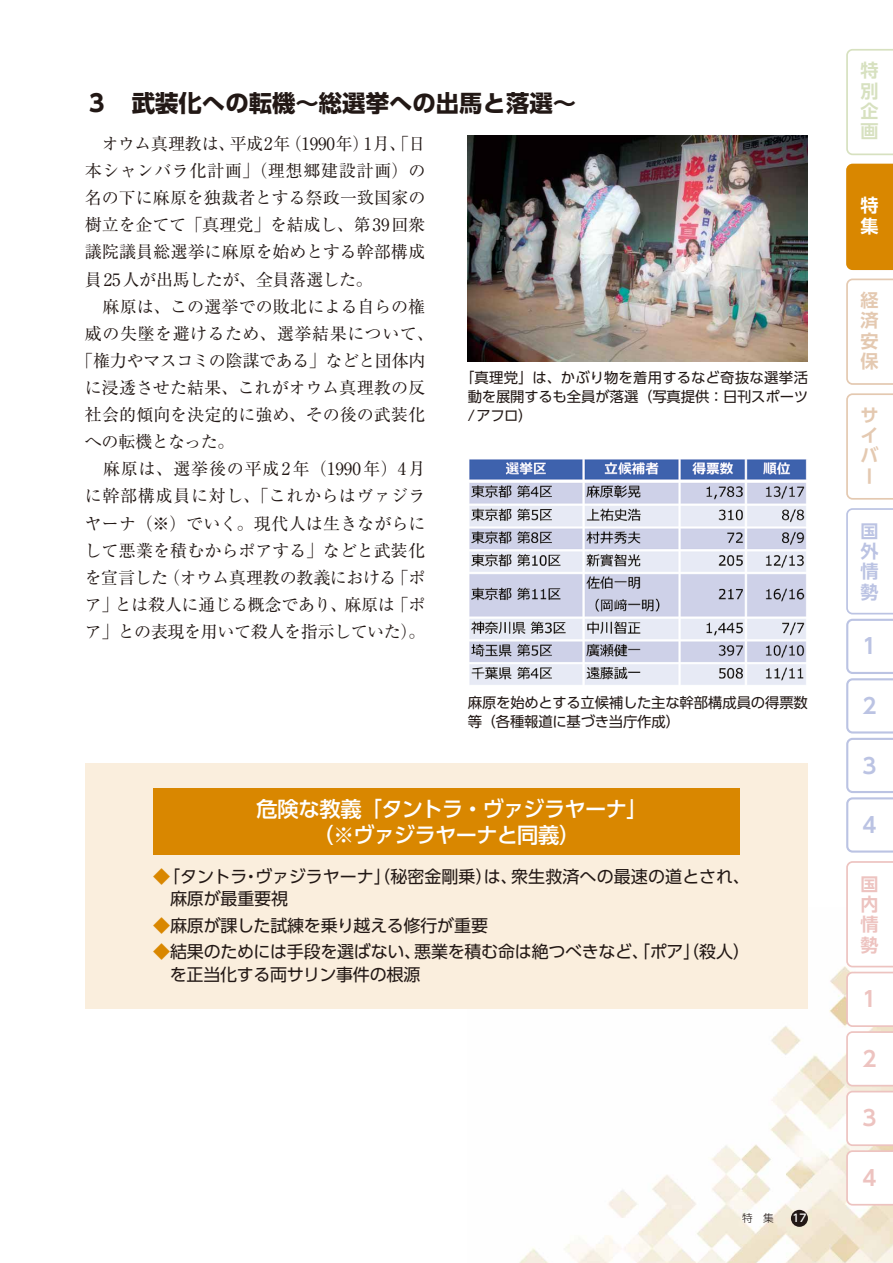
<style>
.page{position:relative;width:893px;height:1263px;background:#fff}
.page>*{position:absolute;margin:0;border:0;box-sizing:border-box;transform-origin:0 0}
.t1{font:700 23.4px "UD Shin Go Pr 6 N";color:#221815}
.t2{font:500 21.3px/25.5px "UD Shin Go Pr 6 N";letter-spacing:-.03em;color:#fff;text-align:center}
.t3{font:700 21.3px "UD Shin Go Pr 6 N De";color:#edc3c0}
.t4{font:700 21.3px "UD Shin Go Pr 6 N De";color:#bbc3e3}
.t5{font:700 18px/20.4px "UD Shin Go Pr 6 N De";color:#e4c9b1;text-align:justify}
.t6{font:700 18px/20.4px "UD Shin Go Pr 6 N De";color:#edc3c0;text-align:justify}
.t7{font:700 18px/20.4px "UD Shin Go Pr 6 N De";color:#bbc3e3;text-align:justify}
.t8{font:700 18px/20.4px "UD Shin Go Pr 6 N De";color:#d7e1c0;text-align:justify}
.t9{font:700 18px/20.4px "UD Shin Go Pr 6 N De";color:#fff}
.t10{font:16.95px "Ryumin Pr 6 N";color:#221815}
.t11{font:16.95px/22.4px "UD Shin Go Pr 6 N";letter-spacing:-.015em;color:#221815}
.t12{font:16.95px "Ryumin Pr 6 N";letter-spacing:-.02em;color:#221815}
.t13{font:16.95px "Ryumin Pr 6 N";letter-spacing:-.025em;color:#221815}
.t14{font:16.95px "Ryumin Pr 6 N";letter-spacing:.03em;color:#221815}
.t15{font:16.95px "Ryumin Pr 6 N";letter-spacing:.055em;color:#221815}
.t16{font:16.95px "Ryumin Pr 6 N";letter-spacing:.04em;color:#221815}
.t17{font:16.95px "Ryumin Pr 6 N";letter-spacing:-.03em;color:#221815}
.t18{font:14.4px/19.2px "UD Shin Go Pr 6 N";letter-spacing:-.005em;color:#221815;text-align:justify}
.t19{font:300 10.65px "UD Shin Go Pr 6 N";color:#221815}
.t20{font:500 10.65px "UD Shin Go Pr 6 N";color:#fff}
.s1{color:#d98700}
</style>
<div class="page">
<img style="left:468px;top:966px;width:425px;height:297px">
<img style="left:468px;top:135px;width:340px;height:227px">
<img style="left:469px;top:459px;width:338px;height:226px">
<div style="left:85px;top:763px;width:723px;height:245px;background:#faeedd"></div>
<div style="left:153px;top:788px;width:587px;height:67px;background:#d98700"></div>
<svg style="left:845px;top:861px;width:48px;height:345px"></svg>
<svg style="left:846px;top:508px;width:47px;height:345px"></svg>
<svg style="left:846px;top:49px;width:47px;height:107px"></svg>
<svg style="left:846px;top:278px;width:47px;height:107px"></svg>
<svg style="left:846px;top:393px;width:47px;height:107px"></svg>
<div style="left:791px;top:1210px;width:17px;height:17px;background:#221815;border-radius:50%"></div>
<div style="left:846px;top:163px;width:47px;height:108px;background:#d98700"></div>
<h1 class="t1" style="left:85px;top:84px;width:493px">３　武装化への転機～総選挙への出馬と落選～</h1>
<p class="t10" style="left:85px;top:130px;width:342px">　オウム真理教は、平成2年（1990年）1月、「日</p>
<p class="t16" style="left:85px;top:157px;width:342px">本シャンバラ化計画」（理想郷建設計画）の</p>
<p class="t10" style="left:85px;top:185px;width:342px">名の下に麻原を独裁者とする祭政一致国家の</p>
<p class="t10" style="left:85px;top:212px;width:342px">樹立を企てて「真理党」を結成し、第39回衆</p>
<p class="t10" style="left:85px;top:239px;width:342px">議院議員総選挙に麻原を始めとする幹部構成</p>
<p class="t12" style="left:85px;top:266px;width:289px">員25人が出馬したが、全員落選した。</p>
<p class="t10" style="left:85px;top:293px;width:342px">　麻原は、この選挙での敗北による自らの権</p>
<p class="t14" style="left:85px;top:320px;width:351px">威の失墜を避けるため、選挙結果について、</p>
<p class="t12" style="left:76px;top:347px;width:351px">「権力やマスコミの陰謀である」などと団体内</p>
<p class="t10" style="left:85px;top:374px;width:342px">に浸透させた結果、これがオウム真理教の反</p>
<p class="t10" style="left:85px;top:401px;width:342px">社会的傾向を決定的に強め、その後の武装化</p>
<p class="t17" style="left:85px;top:429px;width:151px">への転機となった。</p>
<p class="t15" style="left:85px;top:456px;width:342px">　麻原は、選挙後の平成2年（1990年）4月</p>
<p class="t14" style="left:85px;top:483px;width:342px">に幹部構成員に対し、「これからはヴァジラ</p>
<p class="t10" style="left:85px;top:510px;width:342px">ヤーナ（※）でいく。現代人は生きながらに</p>
<p class="t10" style="left:85px;top:537px;width:342px">して悪業を積むからポアする」などと武装化</p>
<p class="t13" style="left:85px;top:564px;width:342px">を宣言した（オウム真理教の教義における「ポ</p>
<p class="t12" style="left:85px;top:591px;width:342px">ア」とは殺人に通じる概念であり、麻原は「ポ</p>
<p class="t13" style="left:85px;top:618px;width:342px">ア」との表現を用いて殺人を指示していた）。</p>
<p class="t18" style="left:468px;top:368px;width:342px;text-indent:-8px">「真理党」は、かぶり物を着用するなど奇抜な選挙活動を展開するも全員が落選（写真提供：日刊スポーツ/アフロ）</p>
<p class="t18" style="left:468px;top:692px;width:342px">麻原を始めとする立候補した主な幹部構成員の得票数等（各種報道に基づき当庁作成）</p>
<p class="t2" style="left:257px;top:796px;width:393px">危険な教義「タントラ・ヴァジラヤーナ」（※ヴァジラヤーナと同義）</p>
<p class="t11" style="left:170px;top:865px;width:581px;text-indent:-17px"><span class="s1">◆</span>「タントラ・ヴァジラヤーナ」（秘密金剛乗）は、衆生救済への最速の道とされ、麻原が最重要視</p>
<p class="t11" style="left:153px;top:914px;width:336px"><span class="s1">◆</span>麻原が課した試練を乗り越える修行が重要</p>
<p class="t11" style="left:170px;top:940px;width:582px;text-indent:-17px"><span class="s1">◆</span>結果のためには手段を選ばない、悪業を積む命は絶つべきなど、「ポア」（殺人）を正当化する両サリン事件の根源</p>
<p class="t19" style="left:742px;top:1210px;width:33px">特　集</p>
<p class="t20" style="left:792px;top:1210px;width:16px">17</p>
<p class="t8" style="left:860px;top:60px;width:19px">特別企画</p>
<p class="t9" style="left:860px;top:195px;width:19px">特集</p>
<p class="t5" style="left:860px;top:289px;width:19px">経済安保</p>
<p class="t5" style="left:860px;top:404px;width:20px">サイバー</p>
<p class="t7" style="left:860px;top:520px;width:19px">国外情勢</p>
<p class="t4" style="left:863px;top:629px;width:16px">1</p>
<p class="t4" style="left:863px;top:688px;width:16px">2</p>
<p class="t4" style="left:863px;top:748px;width:16px">3</p>
<p class="t4" style="left:863px;top:808px;width:16px">4</p>
<p class="t6" style="left:860px;top:873px;width:19px">国内情勢</p>
<p class="t3" style="left:863px;top:982px;width:16px">1</p>
<p class="t3" style="left:863px;top:1041px;width:16px">2</p>
<p class="t3" style="left:863px;top:1101px;width:16px">3</p>
<p class="t3" style="left:863px;top:1160px;width:16px">4</p>
</div>
